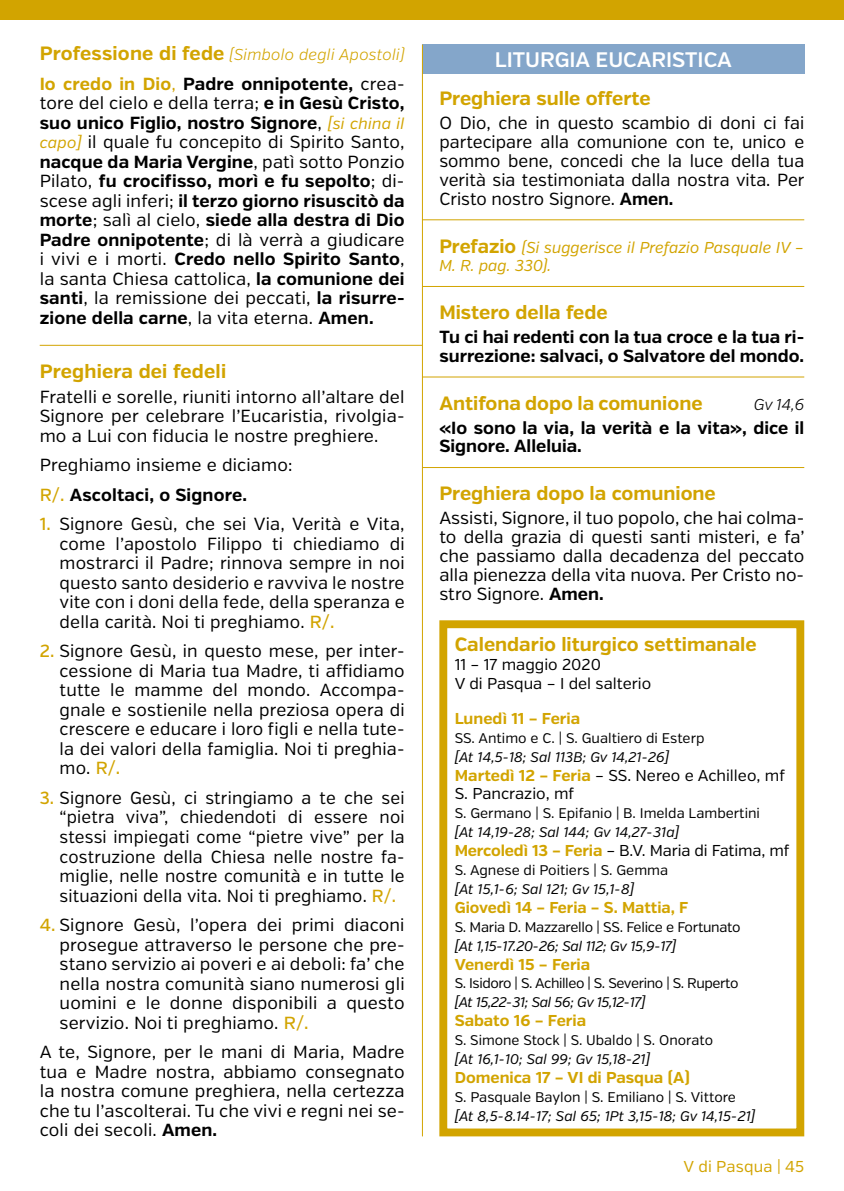
<style>
.page{position:relative;width:844px;height:1191px;background:#fff}
.page>*{position:absolute;margin:0;border:0;box-sizing:border-box;transform-origin:0 0}
.t1{font:600 21px "Verb";color:#fff}
.t2{font:700 19.25px "Verb";color:#d2a400}
.t3{font:17.5px/19.6px "Verb";letter-spacing:.01em;color:#000;text-align:justify}
.t4{font:700 17.5px/19.6px "Verb";color:#000}
.t5{font:15.75px/18.9px "Verb";color:#000}
.t6{font:700 15.75px "Verb";color:#d2a400}
.t7{font:italic 15.75px/18.9px "Verb";color:#d2a400}
.t8{font:italic 300 15.75px "Verb";letter-spacing:.01em;color:#d2a400}
.t9{font:15.75px "Verb";letter-spacing:.01em;color:#d2a400}
.t10{font:italic 300 15.75px "Verb";color:#000}
.t11{font:14px "Verb";color:#000}
.t12{font:italic 14px "Verb";color:#000}
.t13{font:14px "Verb";letter-spacing:-.03em;color:#000}
.t14{font:14px "Verb";letter-spacing:-.02em;color:#000}
.t15{font:italic 14px "Verb";letter-spacing:-.02em;color:#000}
.t16{font:italic 14px "Verb";letter-spacing:-.03em;color:#000}
.s1{font-weight:700;font-style:normal;font-size:19.25px}
.s2{color:#d2a400}
.s3{font-weight:400;color:#d2a400}
.s4{font-weight:400}
.s5{font-weight:400;font-style:italic;font-size:15.75px;color:#d2a400}
.s6{font-weight:500;color:#d2a400}
.s7{font-weight:700}
.s8{font-weight:700;color:#d2a400}
</style>
<div class="page">
<div style="left:0;top:0;width:843px;height:20px;background:#d2a400"></div>
<div style="left:439px;top:620px;width:365px;height:516px;border:8px solid #d2a400"></div>
<hr style="left:40px;top:345px;width:382px;height:1px;background:#d2a400">
<hr style="left:422px;top:219px;width:382px;height:1px;background:#d2a400">
<hr style="left:422px;top:286px;width:382px;height:1px;background:#d2a400">
<hr style="left:422px;top:376px;width:382px;height:1px;background:#d2a400">
<hr style="left:422px;top:467px;width:382px;height:1px;background:#d2a400">
<div style="left:422px;top:44px;width:382px;height:30px;background:#84a6ca"></div>
<hr style="left:422px;top:45px;width:1px;height:1091px;background:#d2a400">
<p class="t8" style="left:40px;top:45px;width:366px"><span class="s1">Professione di fede</span> (Simbolo degli Apostoli)</p>
<p class="t4" style="left:40px;top:74px;width:366px;text-align:justify"><span class="s2">Io credo in Dio</span><span class="s3">,</span> Padre onnipotente, <span class="s4">crea&shy;tore del cielo e della terra;</span> e in Gesù Cristo, suo unico Figlio, nostro Signore<span class="s4">,</span> <span class="s5">[si china il capo]</span> <span class="s4">il quale fu concepito di Spirito Santo, </span>nacque da Maria Vergine<span class="s4">, patì sotto Ponzio Pilato,</span> fu crocifisso, morì e fu sepolto<span class="s4">; di&shy;scese agli inferi;</span> il terzo giorno risuscitò da morte<span class="s4">; salì al cielo,</span> siede alla destra di Dio Padre onnipotente<span class="s4">; di là verrà a giudicare i vivi e i morti.</span> Credo nello Spirito Santo<span class="s4">, la santa Chiesa cattolica,</span> la comunione dei santi<span class="s4">, la remissione dei peccati,</span> la risurre&shy;zione della carne<span class="s4">, la vita eterna.</span> Amen.</p>
<p class="t2" style="left:40px;top:359px;width:188px">Preghiera dei fedeli</p>
<p class="t3" style="left:40px;top:387px;width:366px">Fratelli e sorelle, riuniti intorno all’altare del Signore per celebrare l’Eucaristia, rivolgia&shy;mo a Lui con fiducia le nostre preghiere.</p>
<p class="t3" style="left:40px;top:450px;width:254px;line-height:29.4px">Preghiamo insieme e diciamo:<br><span class="s6">R/.</span> <span class="s7">Ascoltaci, o Signore.</span></p>
<p class="t3" style="left:60px;top:514px;width:346px;text-indent:-20px"><span class="s6">1.</span> Signore Gesù, che sei Via, Verità e Vita, come l’apostolo Filippo ti chiediamo di mostrarci il Padre; rinnova sempre in noi questo santo desiderio e ravviva le nostre vite con i doni della fede, della speranza e della carità. Noi ti preghiamo. <span class="s6">R/.</span></p>
<p class="t3" style="left:60px;top:641px;width:346px;text-indent:-20px"><span class="s6">2.</span> Signore Gesù, in questo mese, per inter&shy;cessione di Maria tua Madre, ti affidiamo tutte le mamme del mondo. Accompa&shy;gnale e sostienile nella preziosa opera di crescere e educare i loro figli e nella tute&shy;la dei valori della famiglia. Noi ti preghia&shy;mo. <span class="s6">R/.</span></p>
<p class="t3" style="left:60px;top:788px;width:346px;text-indent:-20px"><span class="s6">3.</span> Signore Gesù, ci stringiamo a te che sei “pietra viva”, chiedendoti di essere noi stessi impiegati come “pietre vive” per la costruzione della Chiesa nelle nostre fa&shy;miglie, nelle nostre comunità e in tutte le situazioni della vita. Noi ti preghiamo. <span class="s6">R/.</span></p>
<p class="t3" style="left:60px;top:915px;width:346px;text-indent:-20px"><span class="s6">4.</span> Signore Gesù, l’opera dei primi diaconi prosegue attraverso le persone che pre&shy;stano servizio ai poveri e ai deboli: fa’ che nella nostra comunità siano numerosi gli uomini e le donne disponibili a questo servizio. Noi ti preghiamo. <span class="s6">R/.</span></p>
<p class="t3" style="left:40px;top:1042px;width:366px">A te, Signore, per le mani di Maria, Madre tua e Madre nostra, abbiamo consegnato la nostra comune preghiera, nella certezza che tu l’ascolterai. Tu che vivi e regni nei se&shy;coli dei secoli. <span class="s7">Amen.</span></p>
<p class="t1" style="left:494px;top:47px;width:238px">LITURGIA EUCARISTICA</p>
<p class="t2" style="left:439px;top:87px;width:213px">Preghiera sulle offerte</p>
<p class="t3" style="left:439px;top:114px;width:366px;line-height:18.9px">O Dio, che in questo scambio di doni ci fai partecipare alla comunione con te, unico e sommo bene, concedi che la luce della tua verità sia testimoniata dalla nostra vita. Per Cristo nostro Signore. <span class="s7">Amen.</span></p>
<p class="t7" style="left:439px;top:238px;width:366px"><span class="s1">Prefazio</span> (Si suggerisce il Prefazio Pasquale IV –<br>M. R. pag. 330).</p>
<p class="t2" style="left:439px;top:301px;width:170px">Mistero della fede</p>
<p class="t4" style="left:439px;top:328px;width:366px;line-height:18.9px">Tu ci hai redenti con la tua croce e la tua ri&shy;surrezione: salvaci, o Salvatore del mondo.</p>
<p class="t2" style="left:439px;top:391px;width:265px">Antifona dopo la comunione</p>
<p class="t10" style="left:753px;top:395px;width:52px">Gv 14,6</p>
<p class="t4" style="left:439px;top:418px;width:366px;line-height:18.9px">«Io sono la via, la verità e la vita», dice il<br>Signore. Alleluia.</p>
<p class="t2" style="left:439px;top:482px;width:278px">Preghiera dopo la comunione</p>
<p class="t3" style="left:439px;top:509px;width:366px;line-height:18.9px">Assisti, Signore, il tuo popolo, che hai colma&shy;to della grazia di questi santi misteri, e fa’ che passiamo dalla decadenza del peccato alla pienezza della vita nuova. Per Cristo no&shy;stro Signore. <span class="s7">Amen.</span></p>
<p class="t2" style="left:454px;top:633px;width:303px">Calendario liturgico settimanale</p>
<p class="t5" style="left:454px;top:655px;width:198px">11 – 17 maggio 2020<br>V di Pasqua – I del salterio</p>
<p class="t6" style="left:454px;top:708px;width:127px">Lunedì 11 – Feria</p>
<p class="t11" style="left:454px;top:729px;width:251px">SS. Antimo e C. | S. Gualtiero di Esterp</p>
<p class="t12" style="left:454px;top:748px;width:216px">[At 14,5-18; Sal 113B; Gv 14,21-26]</p>
<p class="t5" style="left:454px;top:765px;width:331px"><span class="s8">Martedì 12 – Feria</span> – SS. Nereo e Achilleo, mf<br>S. Pancrazio, mf</p>
<p class="t11" style="left:454px;top:805px;width:307px">S. Germano | S. Epifanio | B. Imelda Lambertini</p>
<p class="t12" style="left:454px;top:824px;width:226px">[At 14,19-28; Sal 144; Gv 14,27-31a]</p>
<p class="t5" style="left:454px;top:841px;width:336px"><span class="s8">Mercoledì 13 – Feria</span> – B.V. Maria di Fatima, mf</p>
<p class="t11" style="left:454px;top:861px;width:215px">S. Agnese di Poitiers | S. Gemma</p>
<p class="t12" style="left:454px;top:880px;width:181px">[At 15,1-6; Sal 121; Gv 15,1-8]</p>
<p class="t6" style="left:454px;top:897px;width:235px">Giovedì 14 – Feria – S. Mattia, F</p>
<p class="t14" style="left:454px;top:918px;width:287px">S. Maria D. Mazzarello | SS. Felice e Fortunato</p>
<p class="t15" style="left:454px;top:937px;width:223px">[At 1,15-17.20-26; Sal 112; Gv 15,9-17]</p>
<p class="t6" style="left:454px;top:954px;width:137px">Venerdì 15 – Feria</p>
<p class="t13" style="left:454px;top:975px;width:285px">S. Isidoro | S. Achilleo | S. Severino | S. Ruperto</p>
<p class="t16" style="left:454px;top:994px;width:192px">[At 15,22-31; Sal 56; Gv 15,12-17]</p>
<p class="t6" style="left:454px;top:1011px;width:133px">Sabato 16 – Feria</p>
<p class="t11" style="left:454px;top:1032px;width:260px">S. Simone Stock | S. Ubaldo | S. Onorato</p>
<p class="t12" style="left:454px;top:1050px;width:197px">[At 16,1-10; Sal 99; Gv 15,18-21]</p>
<p class="t6" style="left:454px;top:1068px;width:236px">Domenica 17 – VI di Pasqua (A)</p>
<p class="t11" style="left:454px;top:1088px;width:283px">S. Pasquale Baylon | S. Emiliano | S. Vittore</p>
<p class="t12" style="left:454px;top:1107px;width:302px">[At 8,5-8.14-17; Sal 65; 1Pt 3,15-18; Gv 14,15-21]</p>
<p class="t9" style="left:683px;top:1157px;width:122px">V di Pasqua | 45</p>
</div>
